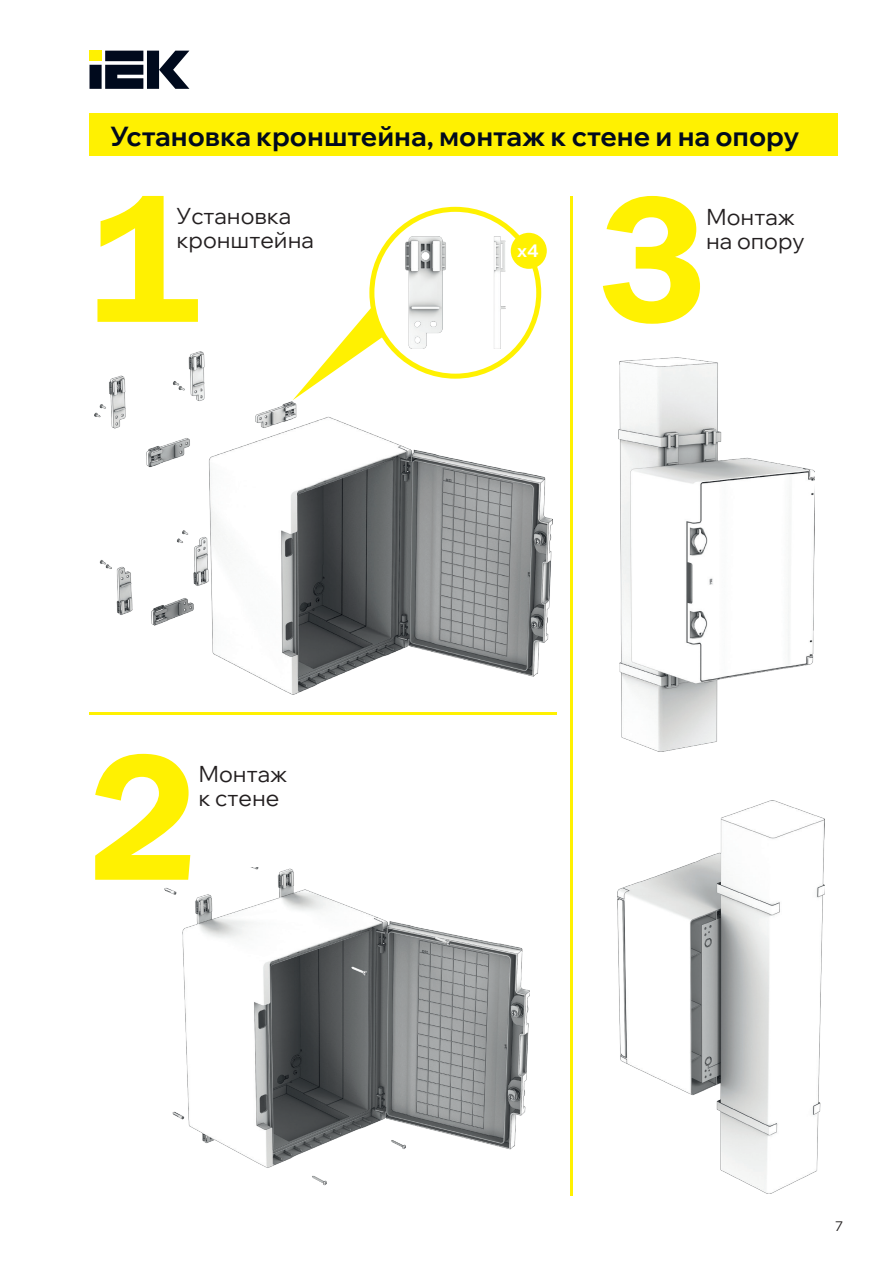
<style>
.page{position:relative;width:893px;height:1263px;background:#fff}
.page>*{position:absolute;margin:0;border:0;box-sizing:border-box;transform-origin:0 0}
.цифра{font:600 186px "Franklin Gothic";color:#fff101}
.подраздел{font:700 27px "Wix Madefor Display";color:#000a1d}
.название_шага{font:22.5px/24px "Wix Madefor Display";color:#231f20}
.t1{font:700 17.55px "Wix Madefor Display";color:#fff}
.t2{font:13.5px "Wix Madefor Display";color:#231f20}
</style>
<div class="page">
<svg style="left:90px;top:51px;width:99px;height:38px"></svg>
<div style="left:89px;top:113px;width:749px;height:43px;background:#fff101"></div>
<hr style="left:89px;top:713px;width:468px;height:2px;background:#fff101">
<hr style="left:571px;top:196px;width:2px;height:999px;background:#fff101">
<img style="left:95px;top:351px;width:458px;height:343px">
<svg style="left:293px;top:309px;width:94px;height:91px"></svg>
<div style="left:372px;top:209px;width:167px;height:167px;background:#fff;border-radius:50%"></div>
<img style="left:405px;top:237px;width:100px;height:111px">
<div style="left:369px;top:207px;width:172px;height:172px;border:5px solid #fff101;border-radius:50%"></div>
<div style="left:511px;top:233px;width:36px;height:36px;background:#fff101;border-radius:50%"></div>
<img style="left:164px;top:867px;width:365px;height:319px">
<img style="left:619px;top:358px;width:196px;height:393px">
<img style="left:618px;top:800px;width:207px;height:394px">
<p class="подраздел" style="left:111px;top:115px;width:690px">Установка кронштейна, монтаж к стене и на опору</p>
<p class="цифра" style="left:89px;top:145px;width:110px">1</p>
<p class="название_шага" style="left:176px;top:202px;width:139px">Установка кронштейна</p>
<p class="t1" style="left:517px;top:237px;width:23px">х4</p>
<p class="цифра" style="left:600px;top:145px;width:110px">3</p>
<p class="название_шага" style="left:706px;top:204px;width:100px">Монтаж на опору</p>
<p class="цифра" style="left:89px;top:703px;width:110px">2</p>
<p class="название_шага" style="left:198px;top:760px;width:90px">Монтаж к стене</p>
<p class="t2" style="left:835px;top:1216px;width:10px">7</p>
</div>
